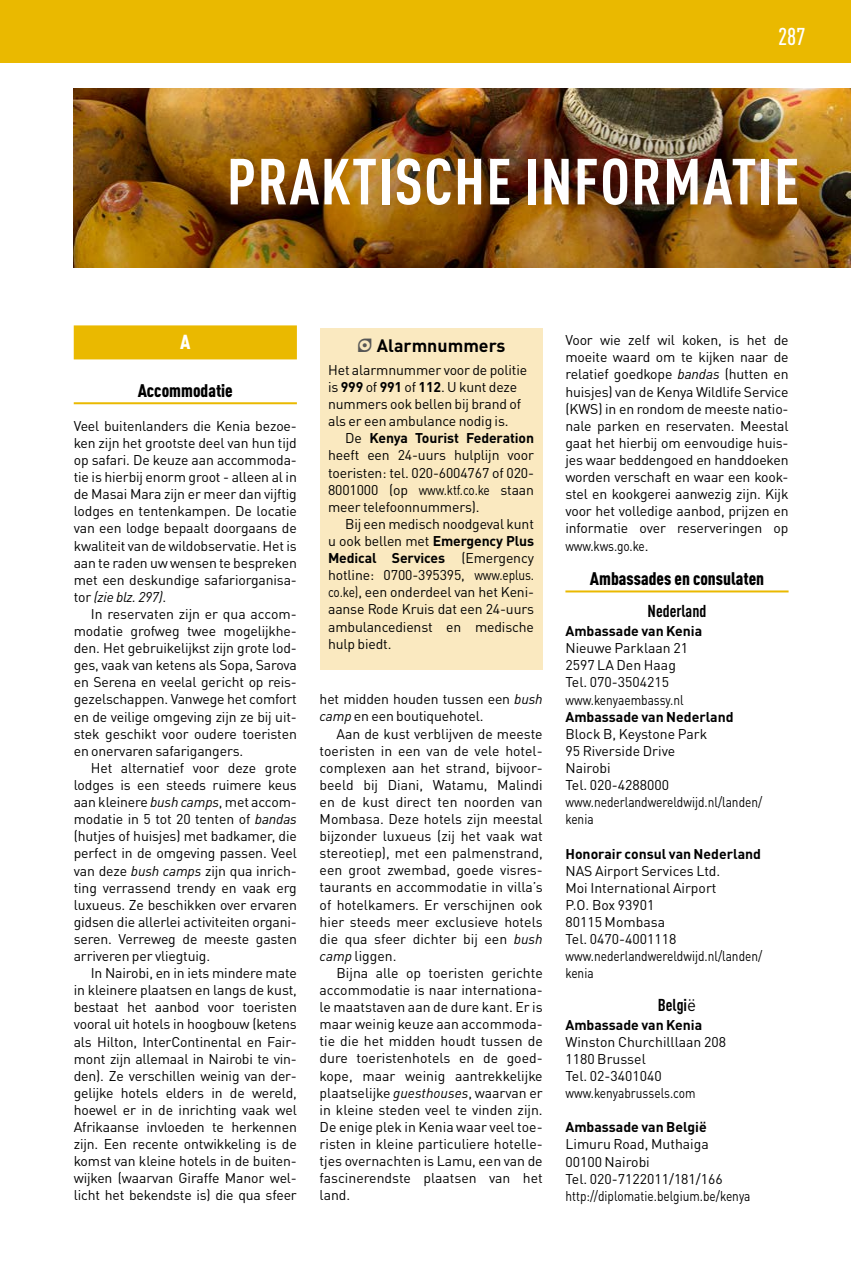
<style>
.page{position:relative;width:851px;height:1265px;background:#fff}
.page>*{position:absolute;margin:0;border:0;box-sizing:border-box;transform-origin:0 0}
.t1{font:700 condensed 64px "DIN Pro";letter-spacing:.02em;color:#fff}
.t2{font:500 condensed 24px "DIN Pro";color:#fff}
.t3{font:900 condensed 20px "DIN Pro";color:#fff}
.t4{font:900 condensed 18px "DIN Pro";color:#000}
.t5{font:700 17.8px "DIN Pro";color:#000}
.t6{font:700 condensed 17px "DIN Pro";color:#000}
.t7{font:14px/17px "DIN Pro";letter-spacing:-.01em;color:#000;text-align:justify}
.t8{font:700 14px "DIN Pro";color:#000}
.s1{font-style:italic}
.s2{font-weight:700}
.s3{font-weight:400;font-stretch:normal}
</style>
<div class="page">
<img style="left:74px;top:88px;width:776px;height:180px">
<div style="left:74px;top:325px;width:223px;height:34px;background:#eab900"></div>
<hr style="left:74px;top:402px;width:223px;height:2px;background:#eab900">
<hr style="left:565px;top:590px;width:223px;height:2px;background:#eab900">
<div style="left:0;top:0;width:850px;height:62px;background:#eab900"></div>
<div style="left:319px;top:358px;width:223px;height:311px;background:#fae9c0"></div>
<div style="left:319px;top:329px;width:223px;height:32px;background:#fae9c0"></div>
<h2 class="t2" style="left:778px;top:19px;width:29px">287</h2>
<h1 class="t1" style="left:227px;top:133px;width:574px">PRAKTISCHE INFORMATIE</h1>
<h3 class="t3" style="left:180px;top:326px;width:12px">A</h3>
<p class="t4" style="left:138px;top:376px;width:97px">Accommodatie</p>
<p class="t7" style="left:74px;top:416px;width:225px">Veel buitenlanders die Kenia bezoe&shy;ken zijn het grootste deel van hun tijd op safari. De keuze aan accommoda&shy;tie is hierbij enorm groot - alleen al in de Masai Mara zijn er meer dan vijftig lodges en tentenkampen. De locatie van een lodge bepaalt doorgaans de kwaliteit van de wildobservatie. Het is aan te raden uw wensen te bespreken met een deskundige safariorganisa&shy;tor <span class="s1">(zie blz. 297)</span>.</p>
<p class="t7" style="left:74px;top:604px;width:225px;text-indent:17px">In reservaten zijn er qua accom&shy;modatie grofweg twee mogelijkhe&shy;den. Het gebruikelijkst zijn grote lod&shy;ges, vaak van ketens als Sopa, Sarova en Serena en veelal gericht op reis&shy;gezelschappen. Vanwege het comfort en de veilige omgeving zijn ze bij uit&shy;stek geschikt voor oudere toeristen en onervaren safarigangers.</p>
<p class="t7" style="left:74px;top:758px;width:225px;text-indent:17px">Het alternatief voor deze grote lodges is een steeds ruimere keus aan kleinere <span class="s1">bush camps</span>, met accom&shy;modatie in 5 tot 20 tenten of <span class="s1">bandas </span>(hutjes of huisjes) met badkamer, die perfect in de omgeving passen. Veel van deze <span class="s1">bush camps</span> zijn qua inrich&shy;ting verrassend trendy en vaak erg luxueus. Ze beschikken over ervaren gidsen die allerlei activiteiten organi&shy;seren. Verreweg de meeste gasten arriveren per vliegtuig.</p>
<p class="t7" style="left:74px;top:963px;width:225px;text-indent:17px">In Nairobi, en in iets mindere mate in kleinere plaatsen en langs de kust, bestaat het aanbod voor toeristen vooral uit hotels in hoogbouw (ketens als Hilton, InterContinental en Fair&shy;mont zijn allemaal in Nairobi te vin&shy;den). Ze verschillen weinig van der&shy;gelijke hotels elders in de wereld, hoewel er in de inrichting vaak wel Afrikaanse invloeden te herkennen zijn. Een recente ontwikkeling is de komst van kleine hotels in de buiten&shy;wijken (waarvan Giraffe Manor wel&shy;licht het bekendste is) die qua sfeer</p>
<p class="t5" style="left:377px;top:330px;width:130px">Alarmnummers</p>
<p class="t7" style="left:328px;top:360px;width:200px;text-align:left">Het alarmnummer voor de politie is <span class="s2">999</span> of <span class="s2">991</span> of <span class="s2">112</span>. U kunt deze nummers ook bellen bij brand of als er een ambulance nodig is.</p>
<p class="t7" style="left:328px;top:428px;width:207px;text-indent:17px">De <span class="s2">Kenya Tourist Federation </span>heeft een 24-uurs hulplijn voor toeristen: tel. 020-6004767 of 020- 8001000 (op www.ktf.co.ke staan meer telefoonnummers).</p>
<p class="t7" style="left:328px;top:514px;width:207px;text-indent:17px">Bij een medisch noodgeval kunt u ook bellen met <span class="s2">Emergency Plus Medical Services</span> (Emergency hotline: 0700-395395, www.eplus. co.ke), een onderdeel van het Keni&shy;aanse Rode Kruis dat een 24-uurs ambulancedienst en medische hulp biedt.</p>
<p class="t7" style="left:319px;top:689px;width:224px">het midden houden tussen een <span class="s1">bush camp</span> en een boutiquehotel.</p>
<p class="t7" style="left:319px;top:723px;width:225px;text-indent:17px">Aan de kust verblijven de meeste toeristen in een van de vele hotel&shy;complexen aan het strand, bijvoor&shy;beeld bij Diani, Watamu, Malindi en de kust direct ten noorden van Mombasa. Deze hotels zijn meestal bijzonder luxueus (zij het vaak wat stereotiep), met een palmenstrand, een groot zwembad, goede visres&shy;taurants en accommodatie in villa’s of hotelkamers. Er verschijnen ook hier steeds meer exclusieve hotels die qua sfeer dichter bij een <span class="s1">bush camp</span> liggen.</p>
<p class="t7" style="left:319px;top:962px;width:225px;text-indent:17px">Bijna alle op toeristen gerichte accommodatie is naar internationa&shy;le maatstaven aan de dure kant. Er is maar weinig keuze aan accommoda&shy;tie die het midden houdt tussen de dure toeristenhotels en de goed&shy;kope, maar weinig aantrekkelijke plaatselijke <span class="s1">guesthouses</span>, waarvan er in kleine steden veel te vinden zijn.<br>De enige plek in Kenia waar veel toe&shy;risten in kleine particuliere hotelle&shy;tjes overnachten is Lamu, een van de fascinerendste plaatsen van het land.</p>
<p class="t7" style="left:565px;top:330px;width:225px">Voor wie zelf wil koken, is het de moeite waard om te kijken naar de relatief goedkope <span class="s1">bandas</span> (hutten en huisjes) van de Kenya Wildlife Service (KWS) in en rondom de meeste natio&shy;nale parken en reservaten. Meestal gaat het hierbij om eenvoudige huis&shy;jes waar beddengoed en handdoeken worden verschaft en waar een kook&shy;stel en kookgerei aanwezig zijn. Kijk voor het volledige aanbod, prijzen en informatie over reserveringen op www.kws.go.ke.</p>
<p class="t4" style="left:589px;top:564px;width:176px">Ambassades en consulaten</p>
<p class="t6" style="left:647px;top:598px;width:60px">Nederland</p>
<p class="t8" style="left:565px;top:619px;width:138px">Ambassade van Kenia</p>
<p class="t7" style="left:565px;top:638px;width:124px;text-align:left">Nieuwe Parklaan 21<br>2597 LA Den Haag<br>Tel. 070-3504215 www.kenyaembassy.nl</p>
<p class="t8" style="left:565px;top:705px;width:170px">Ambassade van Nederland</p>
<p class="t7" style="left:565px;top:723px;width:198px;text-align:left">Block B, Keystone Park<br>95 Riverside Drive<br>Nairobi<br>Tel. 020-4288000 www.nederlandwereldwijd.nl/landen/ kenia</p>
<p class="t8" style="left:565px;top:841px;width:197px">Honorair consul van Nederland</p>
<p class="t7" style="left:565px;top:860px;width:198px;text-align:left">NAS Airport Services Ltd.<br>Moi International Airport<br>P.O. Box 93901<br>80115 Mombasa<br>Tel. 0470-4001118 www.nederlandwereldwijd.nl/landen/ kenia</p>
<p class="t6" style="left:657px;top:991px;width:40px">Belgi<span class="s3">ë</span></p>
<p class="t8" style="left:565px;top:1012px;width:138px">Ambassade van Kenia</p>
<p class="t7" style="left:565px;top:1031px;width:162px;text-align:left">Winston Churchilllaan 208<br>1180 Brussel<br>Tel. 02-3401040 www.kenyabrussels.com</p>
<p class="t8" style="left:565px;top:1115px;width:143px">Ambassade van België</p>
<p class="t7" style="left:565px;top:1134px;width:186px;text-align:left">Limuru Road, Muthaiga<br>00100 Nairobi<br>Tel. 020-7122011/181/166 http://diplomatie.belgium.be/kenya</p>
</div>
